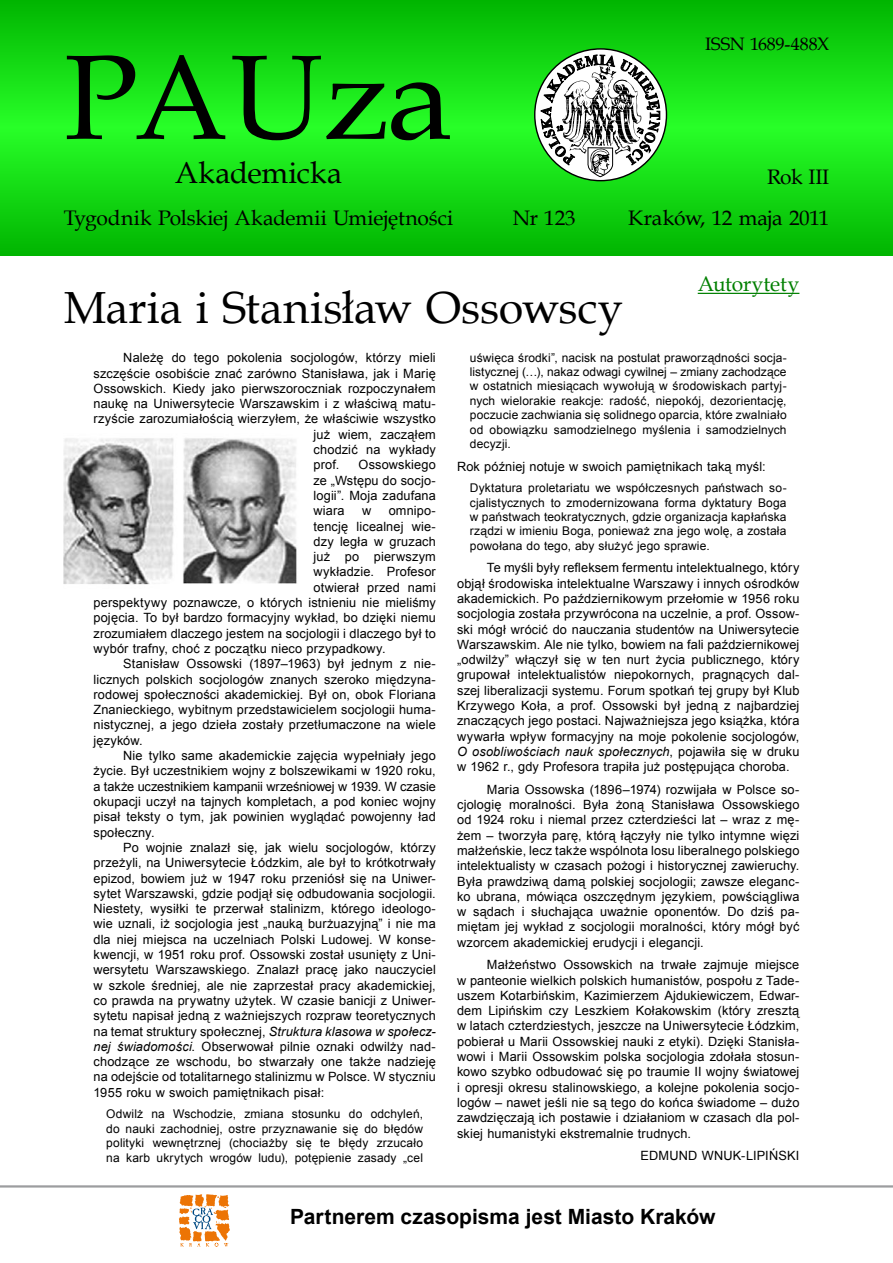
<style>
.page{position:relative;width:893px;height:1263px;background:#fff}
.page>*{position:absolute;margin:0;border:0;box-sizing:border-box;transform-origin:0 0}
.t1{font:120px "Book Antiqua";letter-spacing:-.01em;color:#000}
.t2{font:45px "Book Antiqua";letter-spacing:-.005em;color:#000}
.t3{font:30px "Book Antiqua";color:#000}
.t4{font:21px "Book Antiqua";letter-spacing:-.01em;color:#000}
.t5{font:700 21px "Arial";color:#000}
.t6{font:21px "Book Antiqua";letter-spacing:-.005em;color:#008000}
.t7{font:18px "Book Antiqua";letter-spacing:-.005em;color:#000}
.t8{font:12.75px/15.3px "Arial";letter-spacing:.01em;color:#000;text-align:justify}
.t9{font:12.75px "Arial";letter-spacing:-.01em;color:#000}
.t10{font:12px/14.4px "Arial";letter-spacing:.015em;color:#000;text-align:justify}
.s1{font-style:italic}
</style>
<div class="page">
<svg style="left:0;top:0;width:893px;height:255px"></svg>
<hr style="left:0;top:1185px;width:893px;height:2px;background:#9c9d9f">
<svg style="left:535px;top:49px;width:131px;height:132px"></svg>
<svg style="left:540px;top:46px;width:120px;height:131px"></svg>
<svg style="left:179px;top:1194px;width:51px;height:53px"></svg>
<hr style="left:698px;top:293px;width:101px;height:1px;background:#008000">
<img style="left:64px;top:438px;width:233px;height:147px">
<h3 class="t7" style="left:705px;top:32px;width:126px">ISSN 1689-488X</h3>
<h1 class="t1" style="left:64px;top:14px;width:390px">PAUza</h1>
<h3 class="t3" style="left:175px;top:152px;width:169px">Akademicka</h3>
<h3 class="t4" style="left:64px;top:203px;width:391px">Tygodnik Polskiej Akademii Umiejętności</h3>
<h3 class="t4" style="left:513px;top:203px;width:64px">Nr 123</h3>
<h3 class="t4" style="left:628px;top:203px;width:202px">Kraków, 12 maja 2011</h3>
<h3 class="t4" style="left:767px;top:162px;width:64px">Rok III</h3>
<h3 class="t6" style="left:698px;top:269px;width:103px">Autorytety</h3>
<h2 class="t2" style="left:64px;top:276px;width:561px">Maria i Stanisław Ossowscy</h2>
<p class="t8" style="left:123px;top:350px;width:314px">Należę do tego pokolenia socjologów, którzy mieli</p>
<p class="t8" style="left:94px;top:366px;width:344px">szczęście osobiście znać zarówno Stanisława, jak i Marię</p>
<p class="t8" style="left:94px;top:381px;width:344px">Ossowskich. Kiedy jako pierwszoroczniak rozpoczynałem</p>
<p class="t8" style="left:94px;top:396px;width:344px">naukę na Uniwersytecie Warszawskim i z właściwą matu-</p>
<p class="t8" style="left:94px;top:411px;width:344px">rzyście zarozumiałością wierzyłem, że właściwie wszystko</p>
<p class="t8" style="left:314px;top:427px;width:124px">już wiem, zacząłem</p>
<p class="t8" style="left:314px;top:442px;width:124px">chodzić na wykłady</p>
<p class="t8" style="left:314px;top:457px;width:27px">prof.</p>
<p class="t10" style="left:470px;top:350px;width:318px">uświęca środki”, nacisk na postulat praworządności socja&shy;listycznej (…), nakaz odwagi cywilnej – zmiany zachodzące w ostatnich miesiącach wywołują w środowiskach partyj&shy;nych wielorakie reakcje: radość, niepokój, dezorientację, poczucie zachwiania się solidnego oparcia, które zwalniało od obowiązku samodzielnego myślenia i samodzielnych decyzji.</p>
<p class="t8" style="left:457px;top:459px;width:310px">Rok później notuje w swoich pamiętnikach taką myśl:</p>
<p class="t10" style="left:470px;top:481px;width:318px">Dyktatura proletariatu we współczesnych państwach so&shy;cjalistycznych to zmodernizowana forma dyktatury Boga w państwach teokratycznych, gdzie organizacja kapłańska rządzi w imieniu Boga, ponieważ zna jego wolę, a została powołana do tego, aby służyć jego sprawie.</p>
<p class="t8" style="left:457px;top:560px;width:344px;text-indent:30px">Te myśli były refleksem fermentu intelektualnego, który objął środowiska intelektualne Warszawy i innych ośrodków akademickich. Po październikowym przełomie w 1956 roku socjologia została przywrócona na uczelnie, a prof. Ossow&shy;ski mógł wrócić do nauczania studentów na Uniwersytecie Warszawskim. Ale nie tylko, bowiem na fali październikowej „odwilży” włączył się w ten nurt życia publicznego, który grupował intelektualistów niepokornych, pragnących dal&shy;szej liberalizacji systemu. Forum spotkań tej grupy był Klub Krzywego Koła, a prof. Ossowski był jedną z najbardziej znaczących jego postaci. Najważniejsza jego książka, która wywarła wpływ formacyjny na moje pokolenie socjologów, <span class="s1">O osobliwościach nauk społecznych</span>, pojawiła się w druku w 1962 r., gdy Profesora trapiła już postępująca choroba.</p>
<p class="t8" style="left:457px;top:782px;width:344px;text-indent:30px">Maria Ossowska (1896–1974) rozwijała w Polsce so&shy;cjologię moralności. Była żoną Stanisława Ossowskiego od 1924 roku i niemal przez czterdzieści lat – wraz z mę&shy;żem – tworzyła parę, którą łączyły nie tylko intymne więzi małżeńskie, lecz także wspólnota losu liberalnego polskiego intelektualisty w czasach pożogi i historycznej zawieruchy.<br>Była prawdziwą damą polskiej socjologii; zawsze eleganc&shy;ko ubrana, mówiąca oszczędnym językiem, powściągliwa w sądach i słuchająca uważnie oponentów. Do dziś pa&shy;miętam jej wykład z socjologii moralności, który mógł być wzorcem akademickiej erudycji i elegancji.</p>
<p class="t8" style="left:457px;top:957px;width:344px;text-indent:30px">Małżeństwo Ossowskich na trwałe zajmuje miejsce w panteonie wielkich polskich humanistów, pospołu z Tade&shy;uszem Kotarbińskim, Kazimierzem Ajdukiewiczem, Edwar&shy;dem Lipińskim czy Leszkiem Kołakowskim (który zresztą w latach czterdziestych, jeszcze na Uniwersytecie Łódzkim, pobierał u Marii Ossowskiej nauki z etyki). Dzięki Stanisła&shy;wowi i Marii Ossowskim polska socjologia zdołała stosun&shy;kowo szybko odbudować się po traumie II wojny światowej i opresji okresu stalinowskiego, a kolejne pokolenia socjo&shy;logów – nawet jeśli nie są tego do końca świadome – dużo zawdzięczają ich postawie i działaniom w czasach dla pol&shy;skiej humanistyki ekstremalnie trudnych.</p>
<p class="t8" style="left:640px;top:1148px;width:160px">EDMUND WNUK-LIPIŃSKI</p>
<p class="t8" style="left:314px;top:457px;width:124px;text-indent:45px">Ossowskiego ze „Wstępu do socjo&shy;logii”. Moja zadufana wiara</p>
<p class="t8" style="left:362px;top:503px;width:11px">w</p>
<p class="t8" style="left:389px;top:503px;width:49px">omnipo-</p>
<p class="t8" style="left:314px;top:519px;width:124px">tencję licealnej wie-</p>
<p class="t8" style="left:314px;top:534px;width:124px">dzy legła w gruzach</p>
<p class="t8" style="left:314px;top:549px;width:124px">już po pierwszym</p>
<p class="t8" style="left:314px;top:564px;width:124px">wykładzie. Profesor</p>
<p class="t8" style="left:314px;top:580px;width:124px">otwierał przed nami</p>
<p class="t8" style="left:94px;top:595px;width:344px">perspektywy poznawcze, o których istnieniu nie mieliśmy</p>
<p class="t8" style="left:94px;top:610px;width:344px">pojęcia. To był bardzo formacyjny wykład, bo dzięki niemu</p>
<p class="t8" style="left:94px;top:626px;width:344px">zrozumiałem dlaczego jestem na socjologii i dlaczego był to</p>
<p class="t8" style="left:94px;top:641px;width:294px">wybór trafny, choć z początku nieco przypadkowy.</p>
<p class="t8" style="left:123px;top:656px;width:314px">Stanisław Ossowski (1897–1963) był jednym z nie-</p>
<p class="t8" style="left:94px;top:672px;width:344px">licznych polskich socjologów znanych szeroko międzyna-</p>
<p class="t8" style="left:94px;top:687px;width:344px">rodowej społeczności akademickiej. Był on, obok Floriana</p>
<p class="t8" style="left:94px;top:702px;width:344px">Znanieckiego, wybitnym przedstawicielem socjologii huma-</p>
<p class="t8" style="left:94px;top:717px;width:344px">nistycznej, a jego dzieła zostały przetłumaczone na wiele</p>
<p class="t8" style="left:94px;top:733px;width:51px">języków.</p>
<p class="t8" style="left:123px;top:748px;width:314px">Nie tylko same akademickie zajęcia wypełniały jego</p>
<p class="t8" style="left:94px;top:763px;width:344px">życie. Był uczestnikiem wojny z bolszewikami w 1920 roku,</p>
<p class="t9" style="left:94px;top:778px;width:344px">a także uczestnikiem kampanii wrześniowej w 1939. W czasie</p>
<p class="t8" style="left:94px;top:794px;width:344px">okupacji uczył na tajnych kompletach, a pod koniec wojny</p>
<p class="t8" style="left:94px;top:809px;width:344px">pisał teksty o tym, jak powinien wyglądać powojenny ład</p>
<p class="t8" style="left:94px;top:825px;width:63px">społeczny.</p>
<p class="t8" style="left:123px;top:840px;width:314px">Po wojnie znalazł się, jak wielu socjologów, którzy</p>
<p class="t8" style="left:94px;top:855px;width:344px">przeżyli, na Uniwersytecie Łódzkim, ale był to krótkotrwały</p>
<p class="t8" style="left:94px;top:870px;width:344px">epizod, bowiem już w 1947 roku przeniósł się na Uniwer-</p>
<p class="t8" style="left:94px;top:886px;width:344px">sytet Warszawski, gdzie podjął się odbudowania socjologii.</p>
<p class="t8" style="left:94px;top:901px;width:344px">Niestety, wysiłki te przerwał stalinizm, którego ideologo-</p>
<p class="t8" style="left:94px;top:916px;width:344px">wie uznali, iż socjologia jest „nauką burżuazyjną” i nie ma</p>
<p class="t8" style="left:94px;top:932px;width:344px">dla niej miejsca na uczelniach Polski Ludowej. W konse-</p>
<p class="t8" style="left:94px;top:947px;width:344px">kwencji, w 1951 roku prof. Ossowski został usunięty z Uni-</p>
<p class="t8" style="left:94px;top:962px;width:344px">wersytetu Warszawskiego. Znalazł pracę jako nauczyciel</p>
<p class="t8" style="left:94px;top:978px;width:344px">w szkole średniej, ale nie zaprzestał pracy akademickiej,</p>
<p class="t8" style="left:94px;top:993px;width:344px">co prawda na prywatny użytek. W czasie banicji z Uniwer-</p>
<p class="t8" style="left:94px;top:1008px;width:344px">sytetu napisał jedną z ważniejszych rozpraw teoretycznych</p>
<p class="t8" style="left:94px;top:1023px;width:344px">na temat struktury społecznej, <span class="s1">Struktura klasowa w społecz-</span></p>
<p class="t8" style="left:94px;top:1039px;width:344px"><span class="s1">nej świadomości</span>. Obserwował pilnie oznaki odwilży nad-</p>
<p class="t8" style="left:94px;top:1054px;width:344px">chodzące ze wschodu, bo stwarzały one także nadzieję</p>
<p class="t8" style="left:94px;top:1069px;width:344px">na odejście od totalitarnego stalinizmu w Polsce. W styczniu</p>
<p class="t8" style="left:94px;top:1085px;width:232px">1955 roku w swoich pamiętnikach pisał:</p>
<p class="t10" style="left:106px;top:1107px;width:318px">Odwilż na Wschodzie, zmiana stosunku do odchyleń, do nauki zachodniej, ostre przyznawanie się do błędów polityki wewnętrznej (chociażby się te błędy zrzucało na karb ukrytych wrogów ludu), potępienie zasady „cel</p>
<h3 class="t5" style="left:290px;top:1203px;width:427px">Partnerem czasopisma jest Miasto Kraków</h3>
</div>
